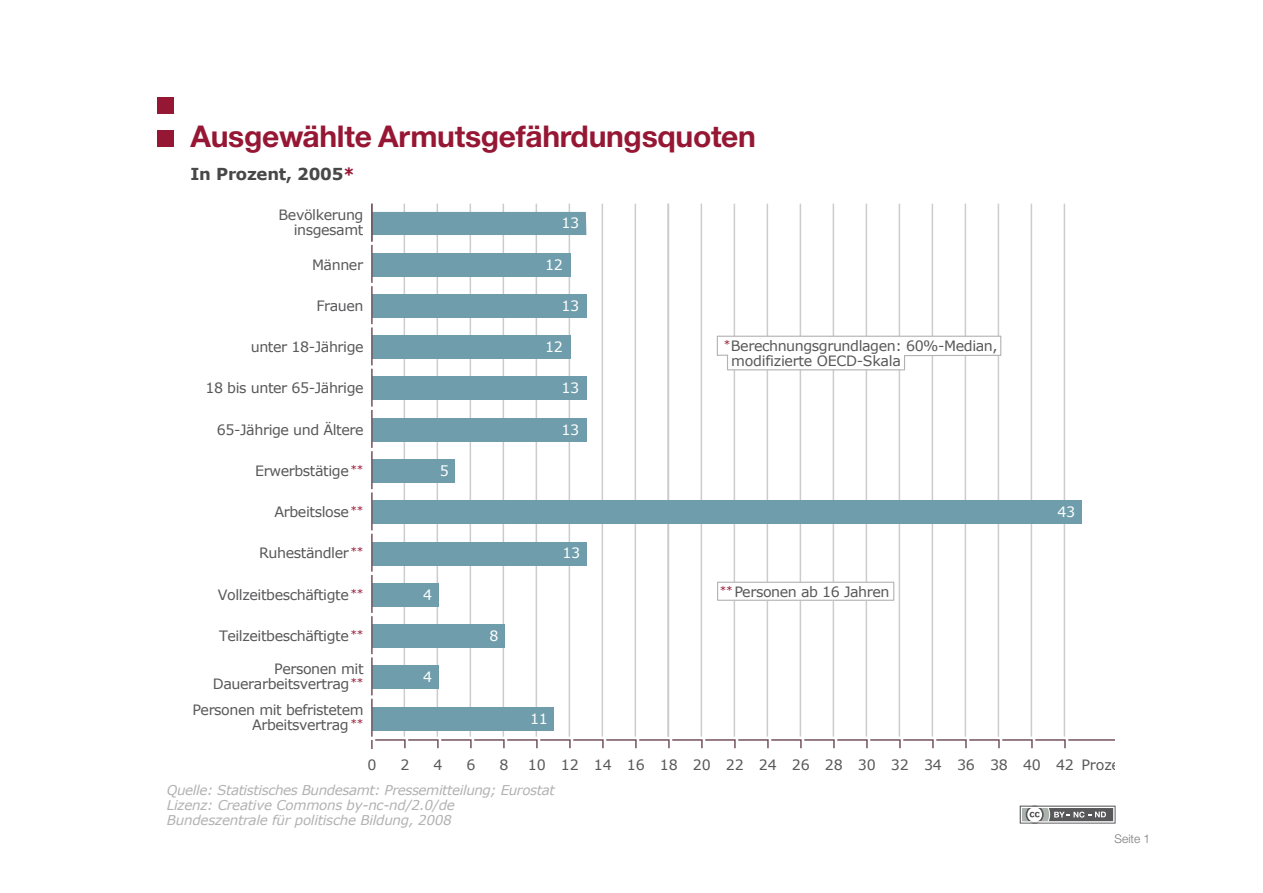
<style>
.page{position:relative;width:1263px;height:893px;background:#fff}
.page>*{position:absolute;margin:0;border:0;box-sizing:border-box;transform-origin:0 0}
.t1{font:700 30px "Helvetica Neue CE";letter-spacing:-.01em;color:#961734}
.t2{font:700 27px "Helvetica Neue";color:#961734}
.t3{font:700 16.5px "Verdana";letter-spacing:-.03em;color:#58585a}
.t4{font:700 16.5px "Verdana";letter-spacing:-.015em;color:#484848}
.t5{font:14.25px/15px "Verdana";letter-spacing:-.03em;color:#58585a;text-align:right}
.t6{font:14.25px "Verdana";letter-spacing:-.01em;color:#58585a}
.t7{font:14.25px "Verdana";letter-spacing:-.03em;color:#fff}
.t8{font:italic 13.5px "Verdana";letter-spacing:-.02em;color:#b2b2b2}
.t9{font:300 12px "Helvetica Neue CE";color:#7c7c7c}
.s1{color:#961734}
</style>
<div class="page">
<div style="left:158px;top:98px;width:16px;height:16px;background:#961734"></div>
<div style="left:158px;top:130px;width:16px;height:17px;background:#961734"></div>
<svg style="left:1020px;top:806px;width:95px;height:18px"></svg>
<hr style="left:503px;top:204px;width:1px;height:533px;background:#ccc">
<hr style="left:536px;top:204px;width:1px;height:533px;background:#ccc">
<hr style="left:437px;top:204px;width:1px;height:533px;background:#ccc">
<hr style="left:404px;top:204px;width:1px;height:533px;background:#ccc">
<hr style="left:470px;top:204px;width:1px;height:533px;background:#ccc">
<hr style="left:569px;top:204px;width:1px;height:533px;background:#ccc">
<hr style="left:602px;top:204px;width:1px;height:533px;background:#ccc">
<hr style="left:635px;top:204px;width:1px;height:533px;background:#ccc">
<hr style="left:668px;top:204px;width:1px;height:533px;background:#ccc">
<hr style="left:701px;top:204px;width:1px;height:533px;background:#ccc">
<hr style="left:734px;top:204px;width:1px;height:533px;background:#ccc">
<hr style="left:767px;top:204px;width:1px;height:533px;background:#ccc">
<hr style="left:800px;top:204px;width:1px;height:533px;background:#ccc">
<hr style="left:833px;top:204px;width:1px;height:533px;background:#ccc">
<hr style="left:866px;top:204px;width:1px;height:533px;background:#ccc">
<hr style="left:899px;top:204px;width:1px;height:533px;background:#ccc">
<hr style="left:932px;top:204px;width:1px;height:533px;background:#ccc">
<hr style="left:965px;top:204px;width:1px;height:533px;background:#ccc">
<hr style="left:998px;top:204px;width:1px;height:533px;background:#ccc">
<hr style="left:1031px;top:204px;width:1px;height:533px;background:#ccc">
<hr style="left:1064px;top:204px;width:1px;height:533px;background:#ccc">
<div style="left:373px;top:212px;width:213px;height:23px;background:#6f9dac"></div>
<div style="left:372px;top:253px;width:199px;height:23px;background:#6f9dac"></div>
<div style="left:372px;top:294px;width:214px;height:24px;background:#6f9dac"></div>
<div style="left:372px;top:336px;width:199px;height:23px;background:#6f9dac"></div>
<div style="left:372px;top:377px;width:214px;height:23px;background:#6f9dac"></div>
<div style="left:372px;top:418px;width:214px;height:23px;background:#6f9dac"></div>
<div style="left:372px;top:459px;width:82px;height:24px;background:#6f9dac"></div>
<div style="left:372px;top:501px;width:709px;height:23px;background:#6f9dac"></div>
<div style="left:372px;top:542px;width:214px;height:23px;background:#6f9dac"></div>
<div style="left:372px;top:583px;width:67px;height:23px;background:#6f9dac"></div>
<div style="left:372px;top:624px;width:133px;height:24px;background:#6f9dac"></div>
<div style="left:372px;top:666px;width:67px;height:23px;background:#6f9dac"></div>
<div style="left:372px;top:707px;width:181px;height:23px;background:#6f9dac"></div>
<svg style="left:371px;top:739px;width:695px;height:10px"></svg>
<hr style="left:371px;top:699px;width:2px;height:38px;background:#75525b">
<hr style="left:371px;top:657px;width:2px;height:38px;background:#75525b">
<hr style="left:371px;top:616px;width:2px;height:38px;background:#75525b">
<hr style="left:371px;top:575px;width:2px;height:38px;background:#75525b">
<hr style="left:371px;top:534px;width:2px;height:38px;background:#75525b">
<hr style="left:371px;top:492px;width:2px;height:38px;background:#75525b">
<hr style="left:371px;top:451px;width:2px;height:38px;background:#75525b">
<hr style="left:371px;top:410px;width:2px;height:38px;background:#75525b">
<hr style="left:371px;top:369px;width:2px;height:38px;background:#75525b">
<hr style="left:371px;top:327px;width:2px;height:38px;background:#75525b">
<hr style="left:371px;top:286px;width:2px;height:38px;background:#75525b">
<hr style="left:371px;top:245px;width:2px;height:38px;background:#75525b">
<hr style="left:371px;top:204px;width:2px;height:38px;background:#75525b">
<hr style="left:1068px;top:739px;width:47px;height:2px;background:#75525b">
<svg style="left:716px;top:335px;width:286px;height:36px"></svg>
<div style="left:718px;top:582px;width:176px;height:18px;background:#fff"></div>
<div style="left:717px;top:582px;width:177px;height:19px;border:1px solid #b3b2b2"></div>
<h1 class="t1" style="left:190px;top:117px;width:567px">Ausgewählte Armutsgefährdungsquoten</h1>
<h2 class="t2" style="left:200px;top:128px;width:521px">Ausgewählte Armutsgefährdungsquoten</h2>
<p class="t3" style="left:200px;top:171px;width:162px">In Prozent, 2005<span class="s1">*</span></p>
<p class="t4" style="left:190px;top:163px;width:166px">In Prozent, 2005<span class="s1">*</span></p>
<p class="t5" style="left:279px;top:208px;width:86px">Bevölkerung insgesamt</p>
<p class="t5" style="left:312px;top:257px;width:53px">Männer</p>
<p class="t5" style="left:316px;top:298px;width:49px">Frauen</p>
<p class="t5" style="left:251px;top:340px;width:114px">unter 18-Jährige</p>
<p class="t5" style="left:205px;top:381px;width:160px">18 bis unter 65-Jährige</p>
<p class="t5" style="left:217px;top:422px;width:148px">65-Jährige und Ältere</p>
<p class="t5" style="left:255px;top:463px;width:110px">Erwerbstätige <sup>**</sup></p>
<p class="t5" style="left:275px;top:505px;width:91px">Arbeitslose <sup>**</sup></p>
<p class="t5" style="left:259px;top:546px;width:106px">Ruheständler <sup>**</sup></p>
<p class="t5" style="left:218px;top:587px;width:147px">Vollzeitbeschäftigte <sup>**</sup></p>
<p class="t5" style="left:219px;top:628px;width:146px">Teilzeitbeschäftigte <sup>**</sup></p>
<p class="t5" style="left:213px;top:661px;width:152px">Personen mit<br>Dauerarbeitsvertrag <sup>**</sup></p>
<p class="t5" style="left:192px;top:703px;width:173px">Personen mit befristetem<br>Arbeitsvertrag <sup>**</sup></p>
<p class="t7" style="left:440px;top:462px;width:11px">5</p>
<p class="t7" style="left:423px;top:585px;width:11px">4</p>
<p class="t7" style="left:423px;top:668px;width:11px">4</p>
<p class="t7" style="left:561px;top:214px;width:19px">13</p>
<p class="t7" style="left:545px;top:255px;width:19px">12</p>
<p class="t7" style="left:561px;top:297px;width:19px">13</p>
<p class="t7" style="left:545px;top:338px;width:19px">12</p>
<p class="t7" style="left:561px;top:379px;width:19px">13</p>
<p class="t7" style="left:561px;top:420px;width:19px">13</p>
<p class="t7" style="left:489px;top:627px;width:11px">8</p>
<p class="t7" style="left:562px;top:544px;width:19px">13</p>
<p class="t7" style="left:530px;top:709px;width:19px">11</p>
<p class="t5" style="left:731px;top:338px;width:268px;text-align:left;text-indent:-8px"><sup>*</sup>Berechnungsgrundlagen: 60%-Median, modifizierte OECD-Skala</p>
<p class="t5" style="left:720px;top:585px;width:171px"><sup>**</sup> Personen ab 16 Jahren</p>
<p class="t7" style="left:1057px;top:503px;width:19px">43</p>
<p class="t5" style="left:367px;top:757px;width:11px">0</p>
<p class="t5" style="left:400px;top:757px;width:11px">2</p>
<p class="t5" style="left:433px;top:757px;width:11px">4</p>
<p class="t5" style="left:466px;top:757px;width:11px">6</p>
<p class="t5" style="left:499px;top:757px;width:11px">8</p>
<p class="t5" style="left:528px;top:757px;width:151px">10 12 14 16 18</p>
<p class="t5" style="left:726px;top:757px;width:19px">22</p>
<p class="t5" style="left:693px;top:757px;width:19px">20</p>
<p class="t6" style="left:759px;top:756px;width:377px">24 26 28 30 32 34 36 38 40 42 Prozent</p>
<p class="t8" style="left:167px;top:782px;width:389px">Quelle: Statistisches Bundesamt: Pressemitteilung; Eurostat</p>
<p class="t8" style="left:167px;top:797px;width:289px">Lizenz: Creative Commons by-nc-nd/2.0/de</p>
<p class="t8" style="left:167px;top:811px;width:286px">Bundeszentrale für politische Bildung, 2008</p>
<p class="t9" style="left:1114px;top:831px;width:37px">Seite 1</p>
</div>
